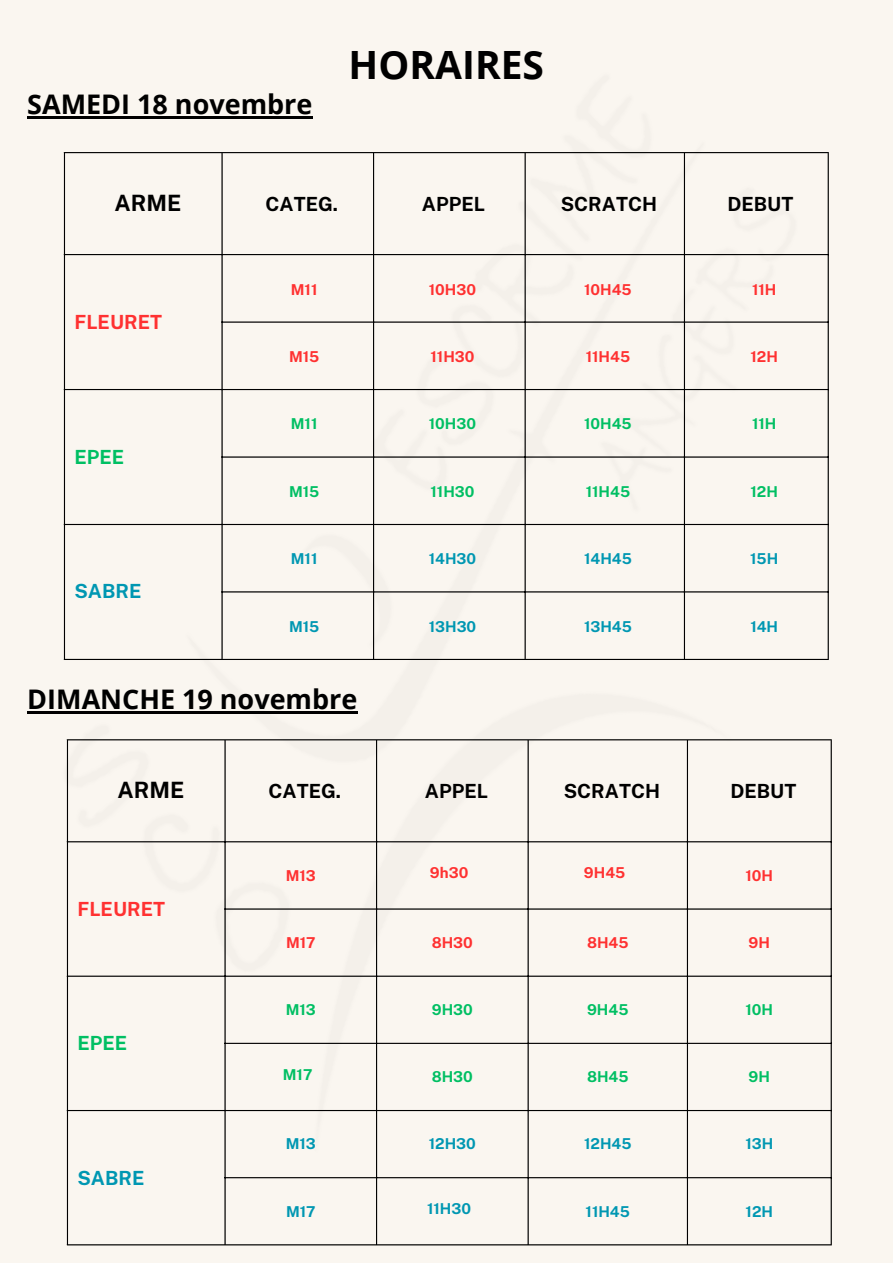
<style>
.page{position:relative;width:893px;height:1264px;background:#fff}
.page>*{position:absolute;margin:0;border:0;box-sizing:border-box;transform-origin:0 0}
.t1{font:700 39px "Open Sans";color:#000}
.t2{font:700 27px "Open Sans";color:#000}
.t3{font:700 22.5px "Public Sans";color:#000}
.t4{font:700 19.5px "Public Sans";color:#000}
.t5{font:700 19.5px "Public Sans";color:#ff3131}
.t6{font:700 19.5px "Public Sans";color:#0097b2}
.t7{font:700 19.5px "Public Sans";color:#00bf63}
.t8{font:700 15px "Public Sans";color:#0097b2}
.t9{font:700 15px "Public Sans";color:#ff3131}
.t10{font:700 15px "Public Sans";color:#00bf63}
</style>
<div class="page">
<div style="left:0;top:0;width:892px;height:1262px;background:#faf6f0"></div>
<hr style="left:64px;top:153px;width:1px;height:506px;background:#000">
<hr style="left:221px;top:153px;width:1px;height:506px;background:#000">
<hr style="left:373px;top:153px;width:1px;height:506px;background:#000">
<hr style="left:524px;top:153px;width:1px;height:506px;background:#000">
<hr style="left:683px;top:153px;width:2px;height:506px;background:#000">
<hr style="left:827px;top:153px;width:1px;height:506px;background:#000">
<hr style="left:64px;top:152px;width:764px;height:1px;background:#000">
<hr style="left:64px;top:254px;width:764px;height:1px;background:#000">
<hr style="left:221px;top:321px;width:607px;height:1px;background:#000">
<hr style="left:64px;top:389px;width:764px;height:1px;background:#000">
<hr style="left:221px;top:456px;width:607px;height:1px;background:#000">
<hr style="left:64px;top:524px;width:764px;height:1px;background:#000">
<hr style="left:221px;top:591px;width:607px;height:1px;background:#000">
<hr style="left:64px;top:659px;width:764px;height:1px;background:#000">
<hr style="left:27px;top:116px;width:286px;height:2px;background:#000">
<hr style="left:27px;top:711px;width:330px;height:3px;background:#000">
<hr style="left:67px;top:740px;width:1px;height:504px;background:#000">
<hr style="left:224px;top:740px;width:1px;height:504px;background:#000">
<hr style="left:376px;top:740px;width:1px;height:504px;background:#000">
<hr style="left:527px;top:740px;width:1px;height:504px;background:#000">
<hr style="left:686px;top:740px;width:2px;height:504px;background:#000">
<hr style="left:830px;top:740px;width:1px;height:504px;background:#000">
<hr style="left:67px;top:739px;width:764px;height:1px;background:#000">
<hr style="left:67px;top:841px;width:764px;height:1px;background:#000">
<hr style="left:224px;top:908px;width:607px;height:1px;background:#000">
<hr style="left:67px;top:975px;width:764px;height:1px;background:#000">
<hr style="left:224px;top:1042px;width:607px;height:1px;background:#000">
<hr style="left:67px;top:1109px;width:764px;height:2px;background:#000">
<hr style="left:224px;top:1177px;width:607px;height:1px;background:#000">
<hr style="left:67px;top:1244px;width:764px;height:1px;background:#000">
<p class="t2" style="left:27px;top:85px;width:286px">SAMEDI 18 novembre</p>
<p class="t1" style="left:348px;top:37px;width:197px">HORAIRES</p>
<p class="t3" style="left:115px;top:189px;width:68px">ARME</p>
<p class="t4" style="left:265px;top:192px;width:74px">CATEG.</p>
<p class="t4" style="left:422px;top:192px;width:65px">APPEL</p>
<p class="t4" style="left:560px;top:192px;width:98px">SCRATCH</p>
<p class="t4" style="left:727px;top:192px;width:67px">DEBUT</p>
<p class="t5" style="left:74px;top:310px;width:89px">FLEURET</p>
<p class="t7" style="left:74px;top:445px;width:51px">EPEE</p>
<p class="t6" style="left:74px;top:580px;width:68px">SABRE</p>
<p class="t9" style="left:291px;top:280px;width:28px">M11</p>
<p class="t9" style="left:429px;top:280px;width:49px">10H30</p>
<p class="t9" style="left:584px;top:280px;width:49px">10H45</p>
<p class="t9" style="left:752px;top:280px;width:26px">11H</p>
<p class="t9" style="left:289px;top:348px;width:32px">M15</p>
<p class="t9" style="left:430px;top:348px;width:45px">11H30</p>
<p class="t9" style="left:585px;top:348px;width:46px">11H45</p>
<p class="t9" style="left:750px;top:348px;width:29px">12H</p>
<p class="t10" style="left:291px;top:415px;width:28px">M11</p>
<p class="t10" style="left:429px;top:415px;width:49px">10H30</p>
<p class="t10" style="left:584px;top:415px;width:49px">10H45</p>
<p class="t10" style="left:752px;top:415px;width:26px">11H</p>
<p class="t10" style="left:289px;top:482px;width:32px">M15</p>
<p class="t10" style="left:430px;top:482px;width:45px">11H30</p>
<p class="t10" style="left:585px;top:482px;width:46px">11H45</p>
<p class="t10" style="left:750px;top:482px;width:29px">12H</p>
<p class="t8" style="left:291px;top:550px;width:28px">M11</p>
<p class="t8" style="left:429px;top:550px;width:49px">14H30</p>
<p class="t8" style="left:584px;top:550px;width:49px">14H45</p>
<p class="t8" style="left:750px;top:550px;width:30px">15H</p>
<p class="t8" style="left:289px;top:617px;width:32px">M15</p>
<p class="t8" style="left:428px;top:617px;width:49px">13H30</p>
<p class="t8" style="left:584px;top:617px;width:49px">13H45</p>
<p class="t8" style="left:750px;top:617px;width:29px">14H</p>
<p class="t2" style="left:27px;top:680px;width:331px">DIMANCHE 19 novembre</p>
<p class="t3" style="left:118px;top:776px;width:68px">ARME</p>
<p class="t4" style="left:268px;top:779px;width:74px">CATEG.</p>
<p class="t4" style="left:425px;top:779px;width:65px">APPEL</p>
<p class="t4" style="left:563px;top:779px;width:98px">SCRATCH</p>
<p class="t4" style="left:730px;top:779px;width:67px">DEBUT</p>
<p class="t5" style="left:77px;top:897px;width:89px">FLEURET</p>
<p class="t7" style="left:77px;top:1031px;width:51px">EPEE</p>
<p class="t6" style="left:77px;top:1165px;width:68px">SABRE</p>
<p class="t9" style="left:286px;top:866px;width:32px">M13</p>
<p class="t9" style="left:430px;top:863px;width:40px">9h30</p>
<p class="t9" style="left:584px;top:863px;width:43px">9H45</p>
<p class="t9" style="left:745px;top:866px;width:29px">10H</p>
<p class="t9" style="left:286px;top:933px;width:31px">M17</p>
<p class="t9" style="left:431px;top:933px;width:43px">8H30</p>
<p class="t9" style="left:587px;top:933px;width:43px">8H45</p>
<p class="t9" style="left:748px;top:933px;width:23px">9H</p>
<p class="t10" style="left:286px;top:1000px;width:32px">M13</p>
<p class="t10" style="left:432px;top:1000px;width:43px">9H30</p>
<p class="t10" style="left:587px;top:1000px;width:43px">9H45</p>
<p class="t10" style="left:745px;top:1000px;width:29px">10H</p>
<p class="t10" style="left:283px;top:1065px;width:31px">M17</p>
<p class="t10" style="left:431px;top:1067px;width:43px">8H30</p>
<p class="t10" style="left:587px;top:1067px;width:43px">8H45</p>
<p class="t10" style="left:748px;top:1067px;width:23px">9H</p>
<p class="t8" style="left:286px;top:1135px;width:32px">M13</p>
<p class="t8" style="left:429px;top:1135px;width:49px">12H30</p>
<p class="t8" style="left:584px;top:1135px;width:49px">12H45</p>
<p class="t8" style="left:745px;top:1135px;width:29px">13H</p>
<p class="t8" style="left:286px;top:1202px;width:31px">M17</p>
<p class="t8" style="left:427px;top:1199px;width:45px">11H30</p>
<p class="t8" style="left:585px;top:1202px;width:46px">11H45</p>
<p class="t8" style="left:745px;top:1202px;width:29px">12H</p>
</div>
